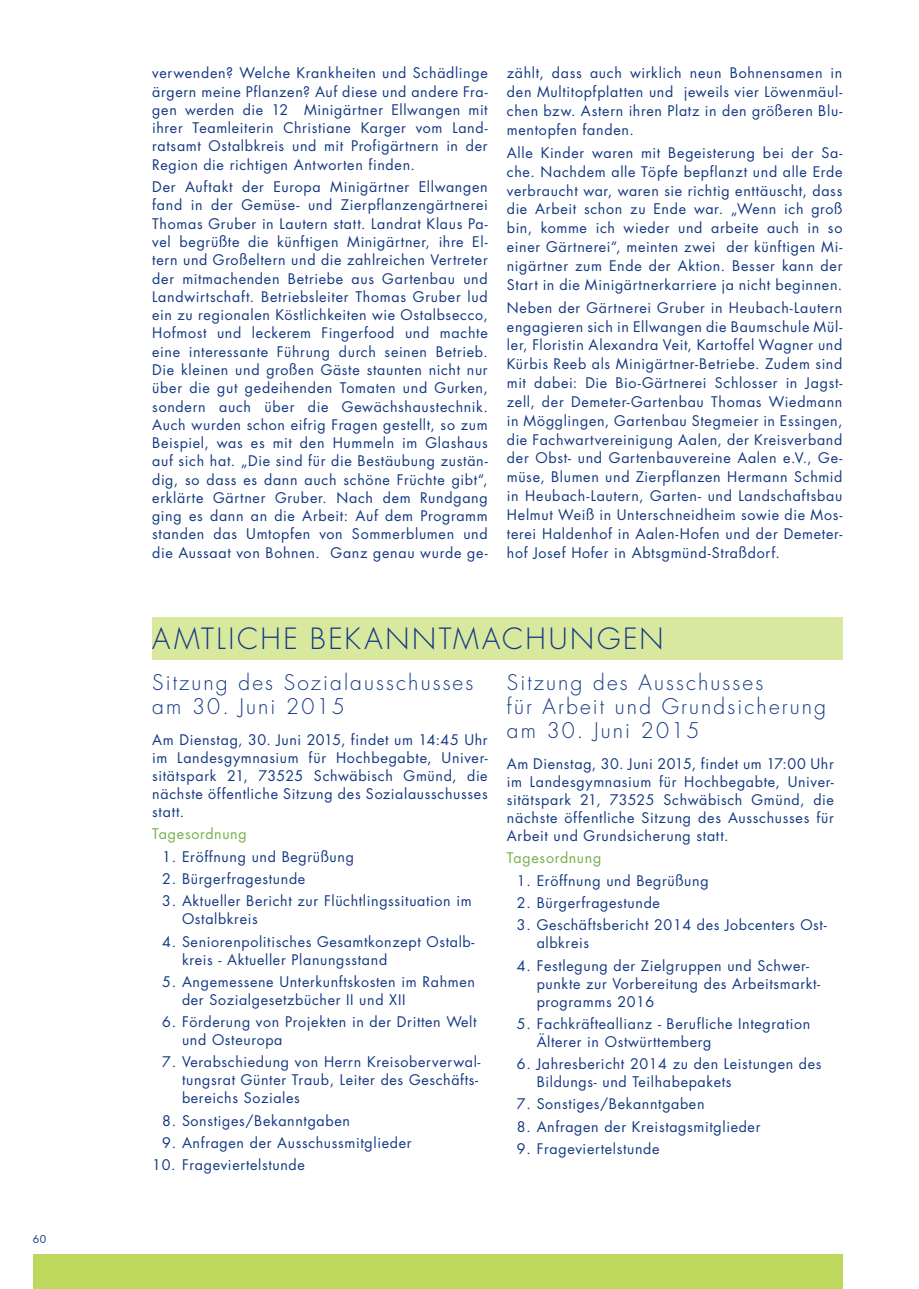
<style>
.page{position:relative;width:919px;height:1289px;background:#fff}
.page>*{position:absolute;margin:0;border:0;box-sizing:border-box;transform-origin:0 0}
.t1{font:300 28.5px "Futura Std";letter-spacing:.13em;color:#143982}
.t2{font:300 21px/24px "Futura Std";letter-spacing:.1em;color:#143982}
.t3{font:14.25px/18.3px "Futura Std";letter-spacing:.045em;color:#143982}
.t4{font:14.25px "Futura Std";letter-spacing:.05em;color:#74b04a}
.t5{font:10.5px "Futura Std";color:#143982}
</style>
<div class="page">
<div style="left:33px;top:1254px;width:809px;height:34px;background:#bdd85c"></div>
<div style="left:152px;top:617px;width:690px;height:42px;background:#d8e89f"></div>
<p class="t5" style="left:33px;top:1232px;width:15px">60</p>
<p class="t3" style="left:152px;top:64px;width:337px;text-align:justify">verwenden? Welche Krankheiten und Schädlinge ärgern meine Pflanzen? Auf diese und andere Fra&shy;gen werden die 12 Minigärtner Ellwangen mit ihrer Teamleiterin Christiane Karger vom Land&shy;ratsamt Ostalbkreis und mit Profigärtnern in der Region die richtigen Antworten finden.</p>
<p class="t3" style="left:152px;top:178px;width:337px;text-align:justify">Der Auftakt der Europa Minigärtner Ellwangen fand in der Gemüse- und Zierpflanzengärtnerei Thomas Gruber in Lautern statt. Landrat Klaus Pa&shy;vel begrüßte die künftigen Minigärtner, ihre El&shy;tern und Großeltern und die zahlreichen Vertreter der mitmachenden Betriebe aus Gartenbau und Landwirtschaft. Betriebsleiter Thomas Gruber lud ein zu regionalen Köstlichkeiten wie Ostalbsecco, Hofmost und leckerem Fingerfood und machte eine interessante Führung durch seinen Betrieb.<br>Die kleinen und großen Gäste staunten nicht nur über die gut gedeihenden Tomaten und Gurken, sondern auch über die Gewächshaustechnik.<br>Auch wurden schon eifrig Fragen gestellt, so zum Beispiel, was es mit den Hummeln im Glashaus auf sich hat. „Die sind für die Bestäubung zustän&shy;dig, so dass es dann auch schöne Früchte gibt“, erklärte Gärtner Gruber. Nach dem Rundgang ging es dann an die Arbeit: Auf dem Programm standen das Umtopfen von Sommerblumen und die Aussaat von Bohnen. Ganz genau wurde ge-</p>
<p class="t3" style="left:507px;top:64px;width:337px;line-height:18.8px;text-align:justify">zählt, dass auch wirklich neun Bohnensamen in den Multitopfplatten und jeweils vier Löwenmäul&shy;chen bzw. Astern ihren Platz in den größeren Blu&shy;mentopfen fanden.</p>
<p class="t3" style="left:507px;top:143px;width:337px;line-height:18.8px;text-align:justify">Alle Kinder waren mit Begeisterung bei der Sa&shy;che. Nachdem alle Töpfe bepflanzt und alle Erde verbraucht war, waren sie richtig enttäuscht, dass die Arbeit schon zu Ende war. „Wenn ich groß bin, komme ich wieder und arbeite auch in so einer Gärtnerei“, meinten zwei der künftigen Mi&shy;nigärtner zum Ende der Aktion. Besser kann der Start in die Minigärtnerkarriere ja nicht beginnen.</p>
<p class="t3" style="left:507px;top:298px;width:337px;line-height:18.8px;text-align:justify">Neben der Gärtnerei Gruber in Heubach-Lautern engagieren sich in Ellwangen die Baumschule Mül&shy;ler, Floristin Alexandra Veit, Kartoffel Wagner und Kürbis Reeb als Minigärtner-Betriebe. Zudem sind mit dabei: Die Bio-Gärtnerei Schlosser in Jagst&shy;zell, der Demeter-Gartenbau Thomas Wiedmann in Mögglingen, Gartenbau Stegmeier in Essingen, die Fachwartvereinigung Aalen, der Kreisverband der Obst- und Gartenbauvereine Aalen e.V., Ge&shy;müse, Blumen und Zierpflanzen Hermann Schmid in Heubach-Lautern, Garten- und Landschaftsbau Helmut Weiß in Unterschneidheim sowie die Mos&shy;terei Haldenhof in Aalen-Hofen und der Demeter&shy;hof Josef Hofer in Abtsgmünd-Straßdorf.</p>
<h1 class="t1" style="left:152px;top:621px;width:53px">AMTLICHE</h1>
<h1 class="t1" style="left:309px;top:621px;width:67px">BE KANNT</h1>
<h1 class="t1" style="left:453px;top:621px;width:34px">MACHUN</h1>
<h1 class="t1" style="left:597px;top:621px;width:33px">GEN</h1>
<h2 class="t2" style="left:152px;top:671px;width:322px">Sitzung des Sozialausschusses am 30. Juni 2015</h2>
<p class="t3" style="left:152px;top:731px;width:337px;text-align:justify">Am Dienstag, 30. Juni 2015, findet um 14:45 Uhr im Landesgymnasium für Hochbegabte, Univer&shy;sitätspark 21, 73525 Schwäbisch Gmünd, die nächste öffentliche Sitzung des Sozialausschusses statt.</p>
<p class="t4" style="left:152px;top:825px;width:96px">Tagesordnung</p>
<p class="t3" style="left:162px;top:847px;width:193px">1. E röffnung und Begrüßung</p>
<p class="t3" style="left:162px;top:869px;width:144px">2. Bürgerfragestunde</p>
<p class="t3" style="left:182px;top:892px;width:291px;text-indent:-20px">3. Aktueller Bericht zur Flüchtlingssituation im<br>Ostalbkreis</p>
<p class="t3" style="left:182px;top:932px;width:294px;text-indent:-20px">4. Seniorenpolitisches Gesamtkonzept Ostalb&shy;kreis - Aktueller Planungsstand</p>
<p class="t3" style="left:182px;top:972px;width:294px;text-indent:-20px">5. Angemessene Unterkunftskosten im Rahmen der Sozialgesetzbücher II und XII</p>
<p class="t3" style="left:182px;top:1012px;width:296px;text-indent:-20px">6. Förderung von Projekten in der Dritten Welt und Osteuropa</p>
<p class="t3" style="left:182px;top:1053px;width:300px;text-indent:-20px">7. Verabschiedung von Herrn Kreisoberverwal&shy;tungsrat Günter Traub, Leiter des Geschäfts&shy;bereichs Soziales</p>
<p class="t3" style="left:162px;top:1111px;width:189px">8. Sonstiges/Bekanntgaben</p>
<p class="t3" style="left:162px;top:1133px;width:251px">9. Anfragen der Ausschussmitglieder</p>
<p class="t3" style="left:152px;top:1155px;width:154px">10. Frageviertelstunde</p>
<h2 class="t2" style="left:507px;top:671px;width:321px">Sitzung des Ausschusses<br>für Arbeit und Grundsicherung am 30. Juni 2015</h2>
<p class="t3" style="left:507px;top:755px;width:328px;text-align:justify">Am Dienstag, 30. Juni 2015, findet um 17:00 Uhr im Landesgymnasium für Hochbegabte, Univer&shy;sitätspark 21, 73525 Schwäbisch Gmünd, die nächste öffentliche Sitzung des Ausschusses für Arbeit und Grundsicherung statt.</p>
<p class="t4" style="left:507px;top:849px;width:96px">Tagesordnung</p>
<p class="t3" style="left:517px;top:871px;width:193px">1. E röffnung und Begrüßung</p>
<p class="t3" style="left:517px;top:893px;width:144px">2. Bürgerfragestunde</p>
<p class="t3" style="left:536px;top:916px;width:291px;text-indent:-20px">3. Geschäftsbericht 2014 des Jobcenters Ost&shy;albkreis</p>
<p class="t3" style="left:536px;top:956px;width:285px;text-indent:-20px">4. Festlegung der Zielgruppen und Schwer&shy;punkte zur Vorbereitung des Arbeitsmarkt&shy;programms 2016</p>
<p class="t3" style="left:536px;top:1014px;width:275px;text-indent:-20px">5. Fachkräfteallianz - Berufliche I ntegration<br>Älterer in Ostwürttemberg</p>
<p class="t3" style="left:536px;top:1054px;width:286px;text-indent:-20px">6. Jahresbericht 2014 zu den Leistungen des<br>Bildungs- und Teilhabepakets</p>
<p class="t3" style="left:517px;top:1095px;width:189px">7. Sonstiges/Bekanntgaben</p>
<p class="t3" style="left:517px;top:1117px;width:245px">8. Anfragen der Kreistagsmitglieder</p>
<p class="t3" style="left:517px;top:1139px;width:144px">9. Frageviertelstunde</p>
</div>
